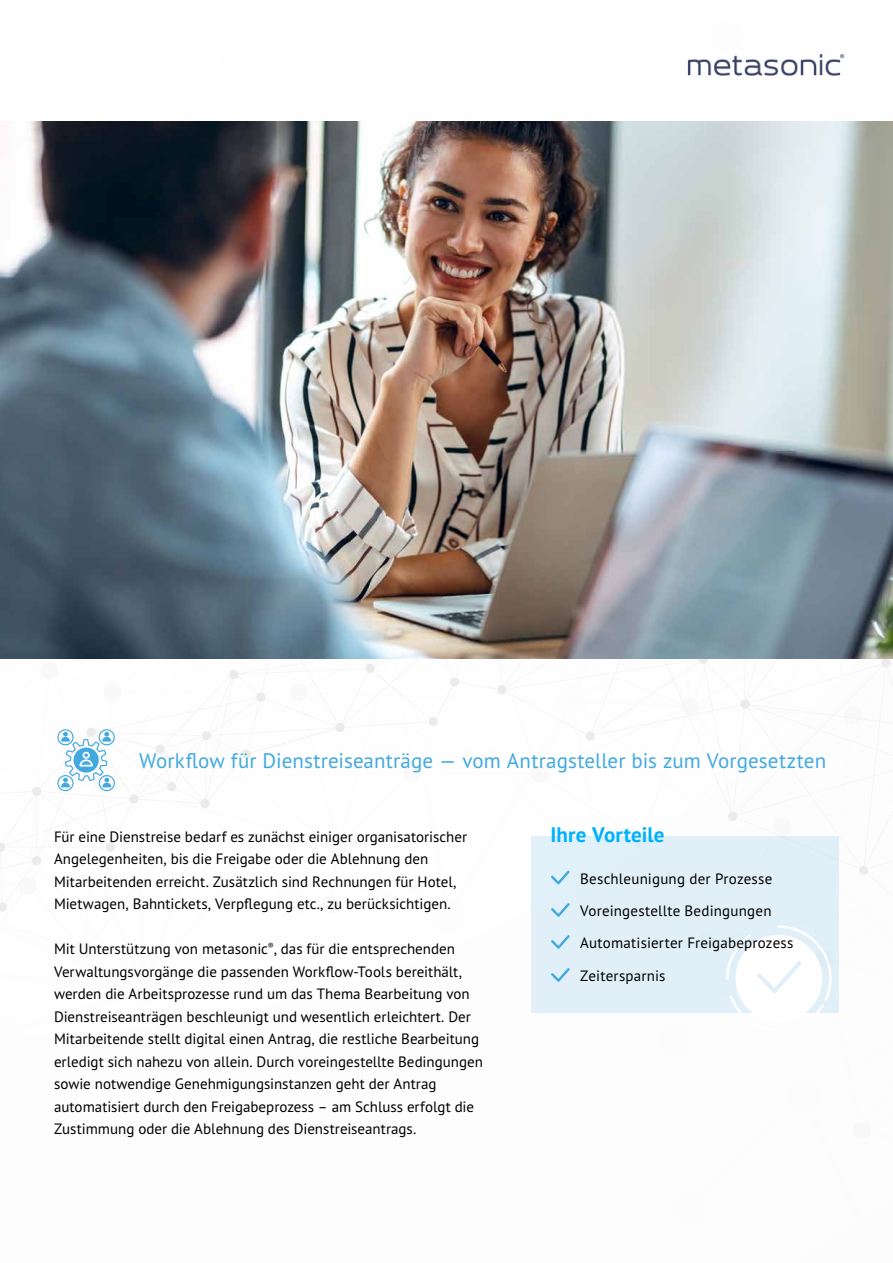
<style>
.page{position:relative;width:893px;height:1263px;background:#fff}
.page>*{position:absolute;margin:0;border:0;box-sizing:border-box;transform-origin:0 0}
.t1{font:21px "PT Sans Pro";letter-spacing:.005em;color:#42a9e0}
.t2{font:700 21px "PT Sans Pro";letter-spacing:.005em;color:#00b1ff}
.t3{font:15px/22.5px "PT Sans Pro";color:#000}
</style>
<div class="page">
<svg style="left:711px;top:54px;width:134px;height:22px"></svg>
<svg style="left:0;top:659px;width:891px;height:354px"></svg>
<img style="left:0;top:122px;width:893px;height:537px">
<h1 class="t1" style="left:139px;top:747px;width:689px">Workflow für Dienstreiseanträge — vom Antragsteller bis zum Vorgesetzten</h1>
<p class="t3" style="left:54px;top:825px;width:415px">Für eine Dienstreise bedarf es zunächst einiger organisatorischer Angelegenheiten, bis die Freigabe oder die Ablehnung den Mitarbeitenden erreicht. Zusätzlich sind Rechnungen für Hotel, Mietwagen, Bahntickets, Verpflegung etc., zu berücksichtigen.</p>
<p class="t3" style="left:54px;top:937px;width:430px">Mit Unterstützung von metasonic<sup>®</sup>, das für die entsprechenden Verwaltungsvorgänge die passenden Workflow-Tools bereithält, werden die Arbeitsprozesse rund um das Thema Bearbeitung von Dienstreiseanträgen beschleunigt und wesentlich erleichtert. Der Mitarbeitende stellt digital einen Antrag, die restliche Bearbeitung erledigt sich nahezu von allein. Durch voreingestellte Bedingungen sowie notwendige Genehmigungsinstanzen geht der Antrag automatisiert durch den Freigabeprozess – am Schluss erfolgt die Zustimmung oder die Ablehnung des Dienstreiseantrags.</p>
<h1 class="t2" style="left:551px;top:821px;width:115px">Ihre Vorteile</h1>
<p class="t3" style="left:580px;top:862px;width:215px;line-height:32.2px">Beschleunigung der Prozesse<br>Voreingestellte Bedingungen<br>Automatisierter Freigabeprozess<br>Zeitersparnis</p>
</div>
